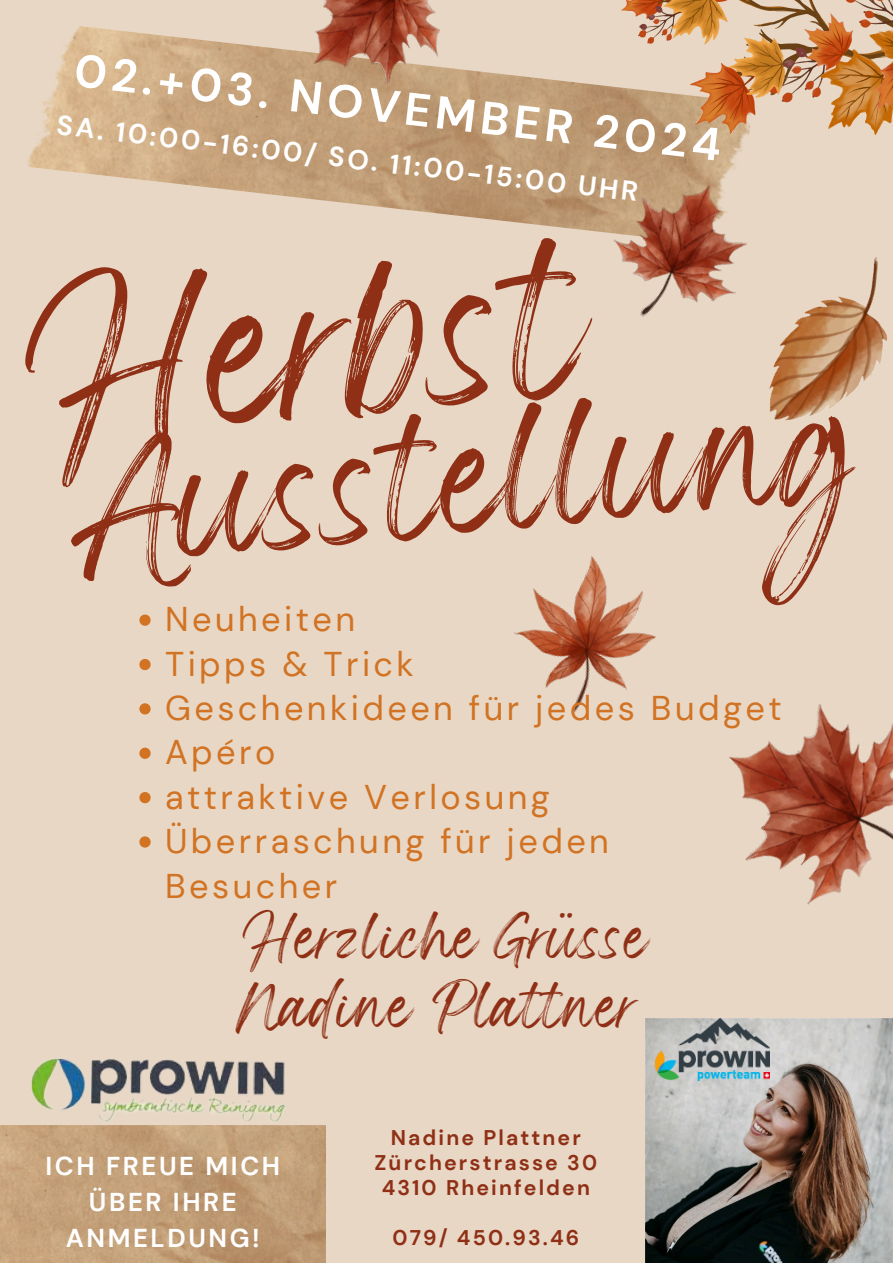
<style>
.page{position:relative;width:893px;height:1263px;background:#e8d7c5}
.page>*{position:absolute;margin:0;border:0;box-sizing:border-box;transform-origin:0 0}
.t1{font:121.88px "Wonderful Branding";color:#8f3016}
.t2{font:95.55px "Wonderful Branding";color:#8f3016}
.t3{font:700 46.05px "DM Sans";color:#fff}
.t4{font:35.25px "Wonderful Branding";color:#8f3016}
.t5{font:34.28px/44.3px "DM Sans";letter-spacing:.1em;color:#d17323}
.t6{font:700 27.3px "DM Sans";color:#fff}
.t7{font:700 25.8px/36px "DM Sans";letter-spacing:.1em;color:#fff;text-align:center}
.t8{font:700 21.23px "DM Sans";letter-spacing:.1em;color:#8f3016}
</style>
<div class="page">
<img style="left:514px;top:556px;width:142px;height:156px">
<img style="left:729px;top:704px;width:164px;height:201px">
<img style="left:769px;top:257px;width:119px;height:164px">
<img style="left:646px;top:1019px;width:247px;height:244px">
<img style="left:27px;top:26px;width:722px;height:204px">
<img style="left:614px;top:0;width:279px;height:134px">
<img style="left:270px;top:0;width:213px;height:109px">
<img style="left:585px;top:157px;width:193px;height:196px">
<img style="left:31px;top:1058px;width:254px;height:64px">
<img style="left:655px;top:1019px;width:114px;height:62px">
<svg style="left:139px;top:614px;width:12px;height:12px"></svg>
<svg style="left:139px;top:659px;width:12px;height:11px"></svg>
<svg style="left:139px;top:703px;width:12px;height:11px"></svg>
<svg style="left:139px;top:748px;width:12px;height:11px"></svg>
<svg style="left:139px;top:792px;width:12px;height:11px"></svg>
<svg style="left:139px;top:836px;width:12px;height:11px"></svg>
<h2 class="t3" style="left:79px;top:39px;width:652px;rotate:7deg">02.+03. NOVEMBER 2024</h2>
<p class="t6" style="left:59px;top:105px;width:586px;rotate:7deg">SA. 10:00-16:00/ SO. 11:00-15:00 UHR</p>
<h3 class="t1" style="left:22px;top:341px;width:569px;rotate:-5deg">Herbst</h3>
<h4 class="t2" style="left:66px;top:489px;width:805px;rotate:-5deg">Ausstellung</h4>
<h4 class="t5" style="left:165px;top:597px;width:191px">Neuheiten</h4>
<p class="t5" style="left:165px;top:642px;width:250px">Tipps &amp; Trick</p>
<p class="t5" style="left:165px;top:686px;width:618px">Geschenkideen für jedes Budget</p>
<p class="t5" style="left:165px;top:731px;width:112px">Apéro</p>
<p class="t5" style="left:165px;top:775px;width:386px">attraktive Verlosung</p>
<h5 class="t5" style="left:165px;top:819px;width:445px">Überraschung für jeden<br>Besucher</h5>
<p class="t4" style="left:242px;top:929px;width:410px">Herzliche Grüsse</p>
<p class="t4" style="left:236px;top:999px;width:405px">Nadine Plattner</p>
<p class="t7" style="left:46px;top:1148px;width:236px">ICH FREUE MICH<br>ÜBER IHRE<br>ANMELDUNG!</p>
<p class="t8" style="left:391px;top:1124px;width:191px">Nadine Plattner</p>
<p class="t8" style="left:374px;top:1149px;width:224px">Zürcherstrasse 30</p>
<p class="t8" style="left:382px;top:1174px;width:210px">4310 Rheinfelden</p>
<p class="t8" style="left:392px;top:1224px;width:188px">079/ 450.93.46</p>
</div>
